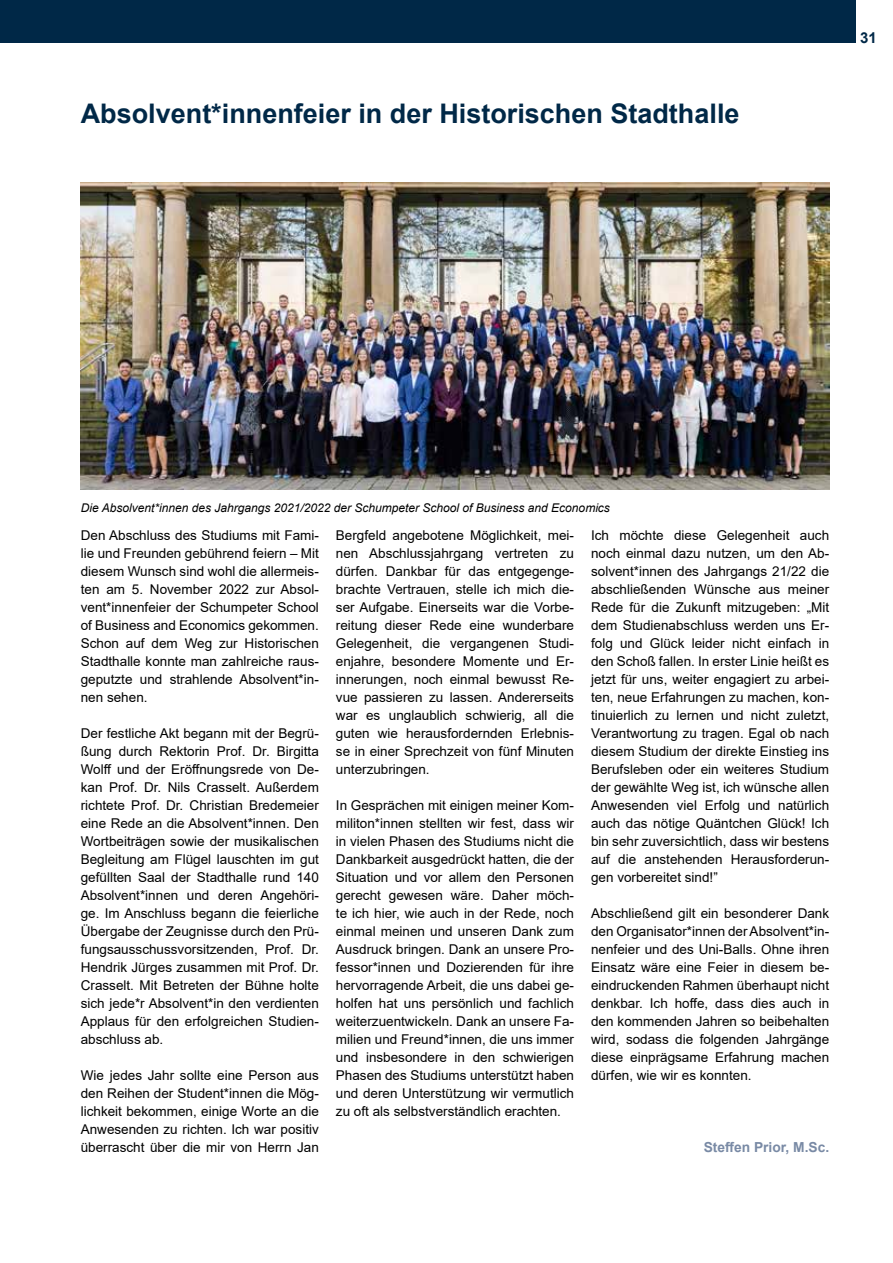
<style>
.page{position:relative;width:893px;height:1263px;background:#fff}
.page>*{position:absolute;margin:0;border:0;box-sizing:border-box;transform-origin:0 0}
.t1{font:700 27px "Arial";color:#002847}
.t2{font:700 15px "Arial";color:#002847}
.t3{font:700 13.8px "Arial";color:#798aa5}
.t4{font:13.5px/18px "Arial";color:#000;text-align:justify}
.t5{font:italic 12px "Arial";color:#000}
</style>
<div class="page">
<div style="left:0;top:0;width:856px;height:43px;background:#002847"></div>
<img style="left:81px;top:183px;width:748px;height:306px">
<h1 class="t1" style="left:81px;top:94px;width:660px">Absolvent*innenfeier in der Historischen Stadthalle</h1>
<p class="t2" style="left:860px;top:27px;width:18px">31</p>
<p class="t5" style="left:81px;top:500px;width:531px">Die Absolvent*innen des Jahrgangs 2021/2022 der Schumpeter School of Business and Economics</p>
<p class="t4" style="left:81px;top:526px;width:240px;text-align:left">Den Abschluss des Studiums mit Fami&shy;lie und Freunden gebührend feiern – Mit diesem Wunsch sind wohl die allermeis&shy;ten am 5. November 2022 zur Absol&shy;vent*innenfeier der Schumpeter School of Business and Economics gekommen.<br>Schon auf dem Weg zur Historischen Stadthalle konnte man zahlreiche raus&shy;geputzte und strahlende Absolvent*in&shy;nen sehen.</p>
<p class="t4" style="left:81px;top:724px;width:240px;text-align:left">Der festliche Akt begann mit der Begrü&shy;ßung durch Rektorin Prof. Dr. Birgitta Wolff und der Eröffnungsrede von De&shy;kan Prof. Dr. Nils Crasselt. Außerdem richtete Prof. Dr. Christian Bredemeier eine Rede an die Absolvent*innen. Den Wortbeiträgen sowie der musikalischen Begleitung am Flügel lauschten im gut gefüllten Saal der Stadthalle rund 140<br>Absolvent*innen und deren Angehöri&shy;ge. Im Anschluss begann die feierliche Übergabe der Zeugnisse durch den Prü&shy;fungsausschussvorsitzenden, Prof. Dr.<br>Hendrik Jürges zusammen mit Prof. Dr.<br>Crasselt. Mit Betreten der Bühne holte sich jede*r Absolvent*in den verdienten Applaus für den erfolgreichen Studien&shy;abschluss ab.</p>
<p class="t4" style="left:81px;top:1066px;width:240px">Wie jedes Jahr sollte eine Person aus den Reihen der Student*innen die Mög&shy;lichkeit bekommen, einige Worte an die Anwesenden zu richten. Ich war positiv überrascht über die mir von Herrn Jan</p>
<p class="t4" style="left:336px;top:526px;width:240px">Bergfeld angebotene Möglichkeit, mei&shy;nen Abschlussjahrgang vertreten zu dürfen. Dankbar für das entgegenge&shy;brachte Vertrauen, stelle ich mich die&shy;ser Aufgabe. Einerseits war die Vorbe&shy;reitung dieser Rede eine wunderbare Gelegenheit, die vergangenen Studi&shy;enjahre, besondere Momente und Er&shy;innerungen, noch einmal bewusst Re&shy;vue passieren zu lassen. Andererseits war es unglaublich schwierig, all die guten wie herausfordernden Erlebnis&shy;se in einer Sprechzeit von fünf Minuten unterzubringen.</p>
<p class="t4" style="left:336px;top:796px;width:240px">In Gesprächen mit einigen meiner Kom&shy;militon*innen stellten wir fest, dass wir in vielen Phasen des Studiums nicht die Dankbarkeit ausgedrückt hatten, die der Situation und vor allem den Personen gerecht gewesen wäre. Daher möch&shy;te ich hier, wie auch in der Rede, noch einmal meinen und unseren Dank zum Ausdruck bringen. Dank an unsere Pro&shy;fessor*innen und Dozierenden für ihre hervorragende Arbeit, die uns dabei ge&shy;holfen hat uns persönlich und fachlich weiterzuentwickeln. Dank an unsere Fa&shy;milien und Freund*innen, die uns immer und insbesondere in den schwierigen Phasen des Studiums unterstützt haben und deren Unterstützung wir vermutlich zu oft als selbstverständlich erachten.</p>
<p class="t4" style="left:591px;top:526px;width:240px">Ich möchte diese Gelegenheit auch noch einmal dazu nutzen, um den Ab&shy;solvent*innen des Jahrgangs 21/22 die abschließenden Wünsche aus meiner Rede für die Zukunft mitzugeben: „Mit dem Studienabschluss werden uns Er&shy;folg und Glück leider nicht einfach in den Schoß fallen. In erster Linie heißt es jetzt für uns, weiter engagiert zu arbei&shy;ten, neue Erfahrungen zu machen, kon&shy;tinuierlich zu lernen und nicht zuletzt, Verantwortung zu tragen. Egal ob nach diesem Studium der direkte Einstieg ins Berufsleben oder ein weiteres Studium der gewählte Weg ist, ich wünsche allen Anwesenden viel Erfolg und natürlich auch das nötige Quäntchen Glück! Ich bin sehr zuversichtlich, dass wir bestens auf die anstehenden Herausforderun&shy;gen vorbereitet sind!”</p>
<p class="t4" style="left:591px;top:904px;width:240px">Abschließend gilt ein besonderer Dank den Organisator*innen der Absolvent*in&shy;nenfeier und des Uni-Balls. Ohne ihren Einsatz wäre eine Feier in diesem be&shy;eindruckenden Rahmen überhaupt nicht denkbar. Ich hoffe, dass dies auch in den kommenden Jahren so beibehalten wird, sodass die folgenden Jahrgänge diese einprägsame Erfahrung machen dürfen, wie wir es konnten.</p>
<p class="t3" style="left:704px;top:1137px;width:127px">Steffen Prior, M.Sc.</p>
</div>
